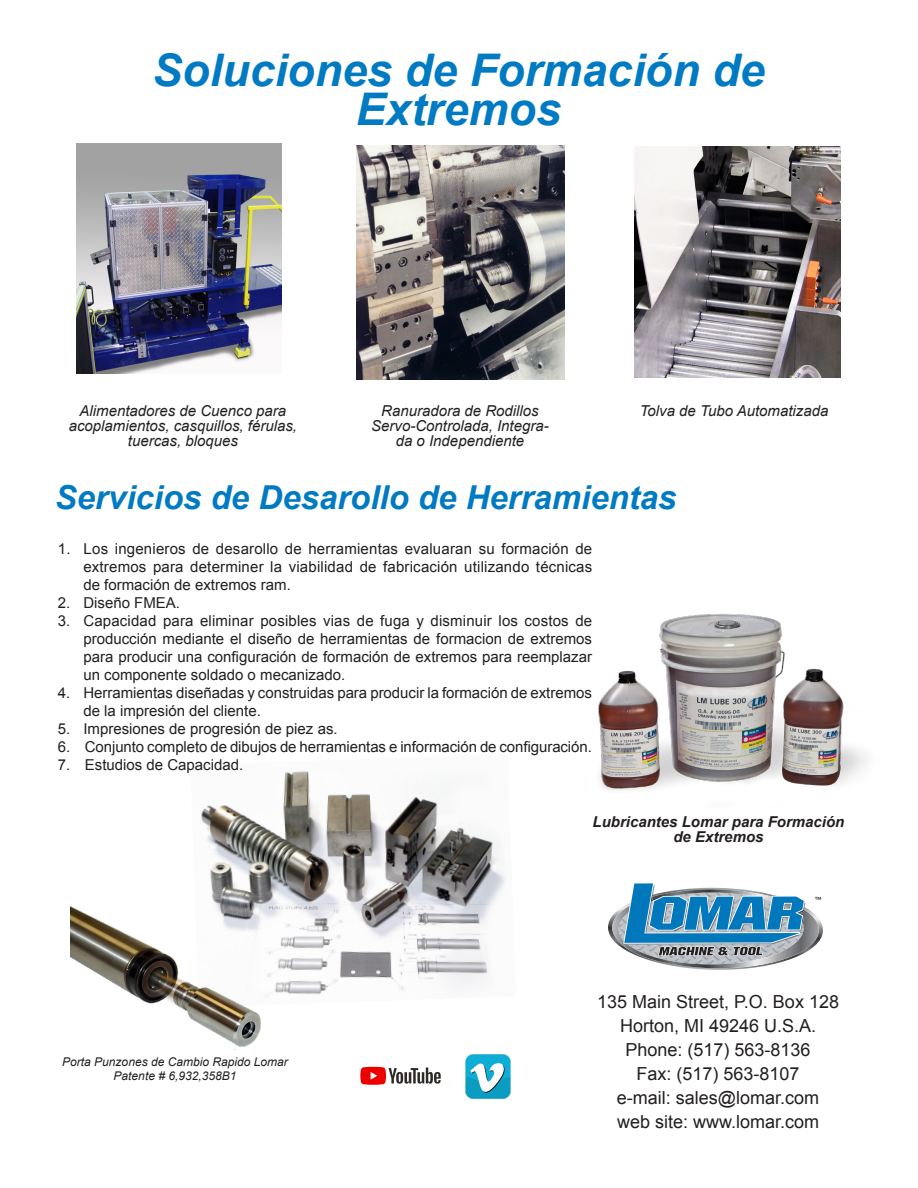
<style>
.page{position:relative;width:918px;height:1188px;background:#fff}
.page>*{position:absolute;margin:0;border:0;box-sizing:border-box;transform-origin:0 0}
.t1{font:italic 700 45px/39px "Arial";color:#007bc3;text-align:center}
.t2{font:italic 700 33px "Arial";color:#007bc3}
.t3{font:18px "Arial";color:#231f20}
.t4{font:15px/18px "Arial";color:#231f20;text-align:justify}
.t5{font:italic 15px/15px "Arial";color:#231f20;text-align:center}
.t6{font:italic 700 15px/15px "Arial";color:#231f20;text-align:center}
.t7{font:italic 12px "Arial";color:#231f20}
.t8{font:10.5px "Myriad Pro";color:#231f20}
</style>
<div class="page">
<img style="left:201px;top:771px;width:305px;height:224px">
<img style="left:357px;top:146px;width:207px;height:233px">
<img style="left:635px;top:147px;width:206px;height:230px">
<img style="left:76px;top:143px;width:205px;height:231px">
<svg style="left:608px;top:883px;width:215px;height:87px"></svg>
<img style="left:70px;top:898px;width:211px;height:152px">
<img style="left:598px;top:613px;width:270px;height:178px">
<svg style="left:360px;top:1067px;width:81px;height:18px"></svg>
<img style="left:465px;top:1054px;width:46px;height:45px">
<p class="t1" style="left:152px;top:52px;width:614px">Soluciones de Formación de<br>Extremos</p>
<p class="t5" style="left:69px;top:403px;width:230px">Alimentadores de Cuenco para acoplamientos, casquillos, férulas, tuercas, bloques</p>
<p class="t5" style="left:371px;top:403px;width:179px">Ranuradora de Rodillos<br>Servo-Controlada, Integra&shy;da o Independiente</p>
<p class="t5" style="left:640px;top:403px;width:190px">Tolva de Tubo Automatizada</p>
<p class="t2" style="left:55px;top:476px;width:623px">Servicios de Desarollo de Herramientas</p>
<p class="t4" style="left:83px;top:540px;width:510px;text-indent:-26px">1. Los ingenieros de desarollo de herramientas evaluaran su formación de extremos para determiner la viabilidad de fabricación utilizando técnicas de formación de extremos ram.</p>
<p class="t4" style="left:58px;top:594px;width:124px">2. Diseño FMEA.</p>
<p class="t4" style="left:83px;top:612px;width:510px;text-indent:-26px">3. Capacidad para eliminar posibles vias de fuga y disminuir los costos de producción mediante el diseño de herramientas de formacion de extremos para producir una configuración de formación de extremos para reemplazar un componente soldado o mecanizado.</p>
<p class="t4" style="left:83px;top:684px;width:510px;text-indent:-26px">4. Herramientas diseñadas y construidas para producir la formación de extremos de la impresión del cliente.</p>
<p class="t4" style="left:58px;top:720px;width:281px">5. Impresiones de progresión de piez as.</p>
<p class="t4" style="left:58px;top:738px;width:536px">6. Conjunto completo de dibujos de herramientas e información de configuración.</p>
<p class="t4" style="left:58px;top:756px;width:187px">7. Estudios de Capacidad.</p>
<p class="t6" style="left:593px;top:815px;width:253px">Lubricantes Lomar para Formación de Extremos</p>
<p class="t7" style="left:62px;top:1054px;width:227px">Porta Punzones de Cambio Rapido Lomar</p>
<p class="t7" style="left:114px;top:1068px;width:124px">Patente # 6,932,358B1</p>
<p class="t8" style="left:815px;top:894px;width:8px">™</p>
<p class="t3" style="left:597px;top:989px;width:243px">135 Main Street, P.O. Box 128</p>
<p class="t3" style="left:620px;top:1013px;width:198px">Horton, MI 49246 U.S.A.</p>
<p class="t3" style="left:626px;top:1037px;width:187px">Phone: (517) 563-8136</p>
<p class="t3" style="left:637px;top:1061px;width:165px">Fax: (517) 563-8107</p>
<p class="t3" style="left:617px;top:1085px;width:204px">e-mail: sales@lomar.com</p>
<p class="t3" style="left:617px;top:1109px;width:204px">web site: www.lomar.com</p>
</div>
